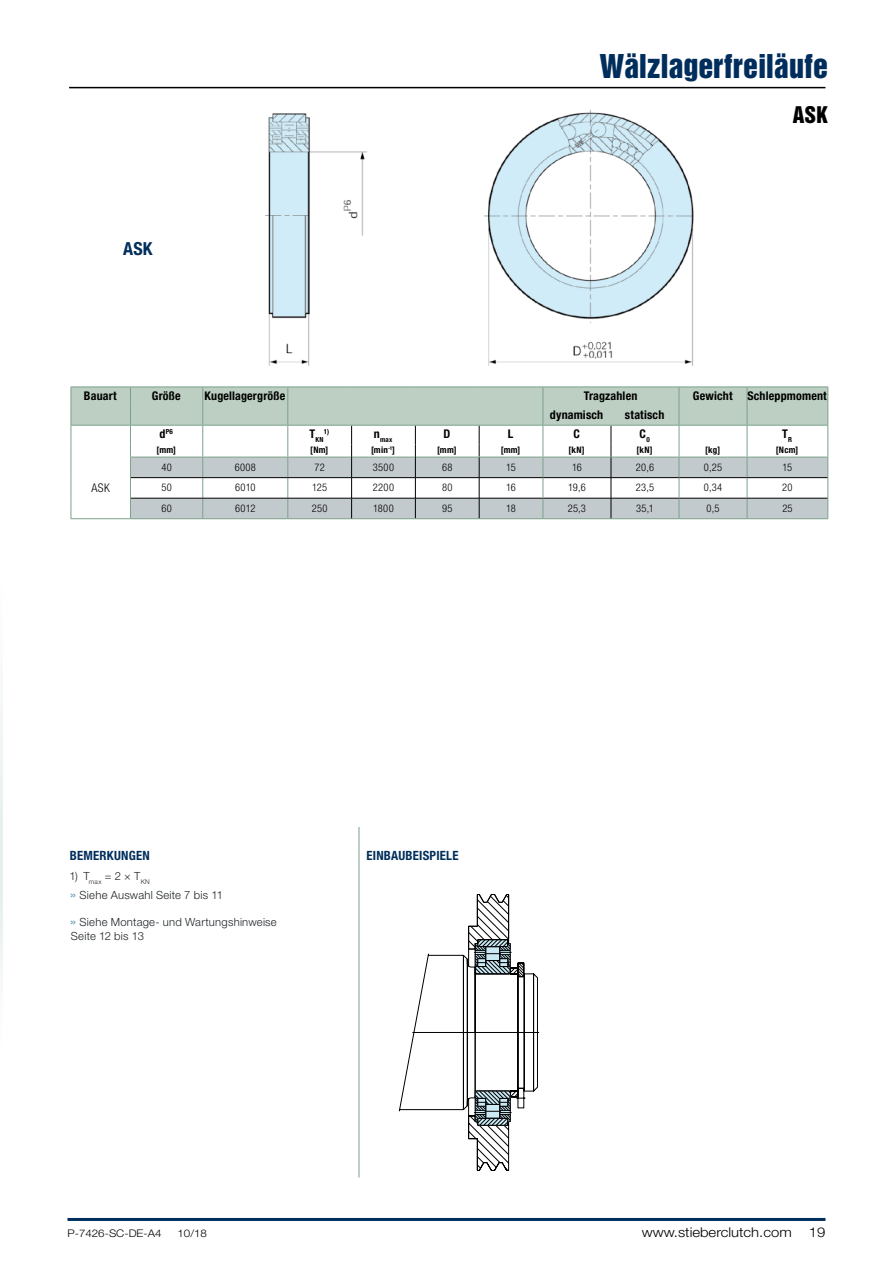
<style>
.page{position:relative;width:893px;height:1263px;background:#fff}
.page>*{position:absolute;margin:0;border:0;box-sizing:border-box;transform-origin:0 0}
.t1{font:30px "Helvetica Inserat LT Std";color:#002e5c}
.t2{font:21px "Helvetica Inserat LT Std";color:#000}
.bildtext_headline_bl{font:700 condensed 18px "Helvetica Neue LT Std";color:#002e5c}
.t3{font:300 13.5px "Helvetica Neue LT Std";color:#000;scale:1.1 1}
.Bildtext_Headline_Bl{font:700 condensed 12.75px "Helvetica Neue LT Std";letter-spacing:.015em;color:#002e5c}
.Tabelle_Content{font:700 condensed 12px "Helvetica Neue LT Std";letter-spacing:.015em;color:#000}
.Tabelle_Content-2{font:300 condensed 12px "Helvetica Neue LT Std";color:#000}
.Tabelle_Fußnote_engl{font:300 11.25px "Helvetica Neue LT Std";letter-spacing:.02em;color:#1f2427}
.Tabelle_Fußnote_Aufz{font:300 11.25px "Helvetica Neue LT Std";letter-spacing:.02em;color:#1f2427}
.Tabelle_Content-3{font:300 condensed 10.5px "Helvetica Neue LT Std";letter-spacing:.025em;color:#000}
.t4{font:300 10.5px "Helvetica Neue LT Std";color:#000;scale:1.1 1}
.Tabelle_Content-4{font:700 condensed 9px "Helvetica Neue LT Std";letter-spacing:.025em;color:#000}
.Tabelle_Content-5{font:700 condensed 7.05px "Helvetica Neue LT Std";letter-spacing:.035em;color:#000}
.s1{font-size:12px}
.s2{font-weight:400;font-size:12.75px;color:#5693b4}
</style>
<div class="page">
<hr style="left:69px;top:87px;width:756px;height:1px;background:#000">
<img style="left:266px;top:110px;width:428px;height:256px">
<svg style="left:399px;top:894px;width:140px;height:277px"></svg>
<hr style="left:68px;top:1218px;width:757px;height:3px;background:#002e5c">
<svg style="left:71px;top:387px;width:757px;height:132px"></svg>
<hr style="left:747px;top:518px;width:81px;height:1px;background:#7ca18a">
<hr style="left:747px;top:477px;width:80px;height:1px;background:#000">
<hr style="left:747px;top:498px;width:80px;height:1px;background:#000">
<hr style="left:359px;top:827px;width:1px;height:350px;background:#7ca18a">
<p class="bildtext_headline_bl" style="left:123px;top:237px;width:31px">ASK</p>
<p class="t1" style="left:600px;top:48px;width:230px">Wälzlagerfreiläufe</p>
<p class="t2" style="left:793px;top:102px;width:37px">ASK</p>
<p class="Tabelle_Content" style="left:84px;top:389px;width:34px">Bauart</p>
<p class="Tabelle_Content" style="left:152px;top:389px;width:30px">Größe</p>
<p class="Tabelle_Content" style="left:205px;top:389px;width:82px">Kugellagergröße</p>
<p class="Tabelle_Content" style="left:584px;top:389px;width:55px">Tragzahlen</p>
<p class="Tabelle_Content" style="left:693px;top:389px;width:41px">Gewicht</p>
<p class="Tabelle_Content" style="left:747px;top:389px;width:81px">Schleppmoment</p>
<p class="Tabelle_Content" style="left:550px;top:407px;width:55px">dynamisch</p>
<p class="Tabelle_Content" style="left:625px;top:407px;width:41px">statisch</p>
<p class="Tabelle_Content-5" style="left:160px;top:427px;width:15px"><span class="s1">d</span>P6</p>
<p class="Tabelle_Content-5" style="left:310px;top:435px;width:16px"><sup>T</sup>KN</p>
<p class="Tabelle_Content-5" style="left:324px;top:427px;width:7px">1)</p>
<p class="Tabelle_Content-5" style="left:374px;top:435px;width:20px"><sup>n</sup>max</p>
<p class="Tabelle_Content" style="left:443px;top:426px;width:8px">D</p>
<p class="Tabelle_Content" style="left:508px;top:426px;width:7px">L</p>
<p class="Tabelle_Content" style="left:573px;top:426px;width:8px">C</p>
<p class="Tabelle_Content" style="left:640px;top:426px;width:12px">C<sub>0</sub></p>
<p class="Tabelle_Content" style="left:782px;top:426px;width:11px">T<sub>R</sub></p>
<p class="Tabelle_Content-4" style="left:157px;top:444px;width:21px">[mm]</p>
<p class="Tabelle_Content-4" style="left:310px;top:444px;width:20px">[Nm]</p>
<p class="Tabelle_Content-4" style="left:371px;top:444px;width:25px">[min<sup>-1</sup>]</p>
<p class="Tabelle_Content-4" style="left:437px;top:444px;width:21px">[mm]</p>
<p class="Tabelle_Content-4" style="left:501px;top:444px;width:21px">[mm]</p>
<p class="Tabelle_Content-4" style="left:568px;top:444px;width:18px">[kN]</p>
<p class="Tabelle_Content-4" style="left:637px;top:444px;width:18px">[kN]</p>
<p class="Tabelle_Content-4" style="left:705px;top:444px;width:17px">[kg]</p>
<p class="Tabelle_Content-4" style="left:776px;top:444px;width:24px">[Ncm]</p>
<p class="Tabelle_Content-2" style="left:92px;top:481px;width:20px">ASK</p>
<p class="Tabelle_Content-3" style="left:161px;top:461px;width:12px">40</p>
<p class="Tabelle_Content-3" style="left:235px;top:461px;width:23px">6008</p>
<p class="Tabelle_Content-3" style="left:315px;top:461px;width:12px">72</p>
<p class="Tabelle_Content-3" style="left:373px;top:461px;width:23px">3500</p>
<p class="Tabelle_Content-3" style="left:442px;top:461px;width:12px">68</p>
<p class="Tabelle_Content-3" style="left:506px;top:461px;width:11px">15</p>
<p class="Tabelle_Content-3" style="left:572px;top:461px;width:11px">16</p>
<p class="Tabelle_Content-3" style="left:636px;top:461px;width:20px">20,6</p>
<p class="Tabelle_Content-3" style="left:704px;top:461px;width:20px">0,25</p>
<p class="Tabelle_Content-3" style="left:783px;top:461px;width:11px">15</p>
<p class="Tabelle_Content-3" style="left:161px;top:481px;width:12px">50</p>
<p class="Tabelle_Content-3" style="left:235px;top:481px;width:22px">6010</p>
<p class="Tabelle_Content-3" style="left:312px;top:481px;width:16px">125</p>
<p class="Tabelle_Content-3" style="left:373px;top:481px;width:23px">2200</p>
<p class="Tabelle_Content-3" style="left:442px;top:481px;width:12px">80</p>
<p class="Tabelle_Content-3" style="left:506px;top:481px;width:11px">16</p>
<p class="Tabelle_Content-3" style="left:568px;top:481px;width:19px">19,6</p>
<p class="Tabelle_Content-3" style="left:636px;top:481px;width:20px">23,5</p>
<p class="Tabelle_Content-3" style="left:704px;top:481px;width:20px">0,34</p>
<p class="Tabelle_Content-3" style="left:782px;top:481px;width:12px">20</p>
<p class="Tabelle_Content-3" style="left:161px;top:502px;width:12px">60</p>
<p class="Tabelle_Content-3" style="left:235px;top:502px;width:22px">6012</p>
<p class="Tabelle_Content-3" style="left:312px;top:502px;width:17px">250</p>
<p class="Tabelle_Content-3" style="left:373px;top:502px;width:22px">1800</p>
<p class="Tabelle_Content-3" style="left:442px;top:502px;width:12px">95</p>
<p class="Tabelle_Content-3" style="left:506px;top:502px;width:11px">18</p>
<p class="Tabelle_Content-3" style="left:568px;top:502px;width:20px">25,3</p>
<p class="Tabelle_Content-3" style="left:636px;top:502px;width:19px">35,1</p>
<p class="Tabelle_Content-3" style="left:707px;top:502px;width:14px">0,5</p>
<p class="Tabelle_Content-3" style="left:782px;top:502px;width:12px">25</p>
<p class="Bildtext_Headline_Bl" style="left:70px;top:847px;width:81px">BEMERKUNGEN</p>
<p class="Bildtext_Headline_Bl" style="left:367px;top:847px;width:93px">EINBAUBEISPIELE</p>
<p class="Tabelle_Fußnote_Aufz" style="left:69px;top:869px;width:82px">1) T<sub>max</sub> = 2 × T<sub>KN</sub></p>
<p class="Tabelle_Fußnote_Aufz" style="left:70px;top:888px;width:154px"><span class="s2">»</span> Siehe Auswahl Seite 7 bis 11</p>
<p class="Tabelle_Fußnote_engl" style="left:70px;top:915px;width:208px"><span class="s2">»</span> Siehe Montage- und Wartungshinweise</p>
<p class="Tabelle_Fußnote_engl" style="left:71px;top:929px;width:75px">Seite 12 bis 13</p>
<p class="t4" style="left:68px;top:1226px;width:87px">P-7426-SC-DE-A4</p>
<p class="t4" style="left:177px;top:1226px;width:28px">10/18</p>
<p class="t3" style="left:642px;top:1223px;width:138px">www.stieberclutch.com</p>
<p class="t3" style="left:809px;top:1223px;width:17px">19</p>
</div>
